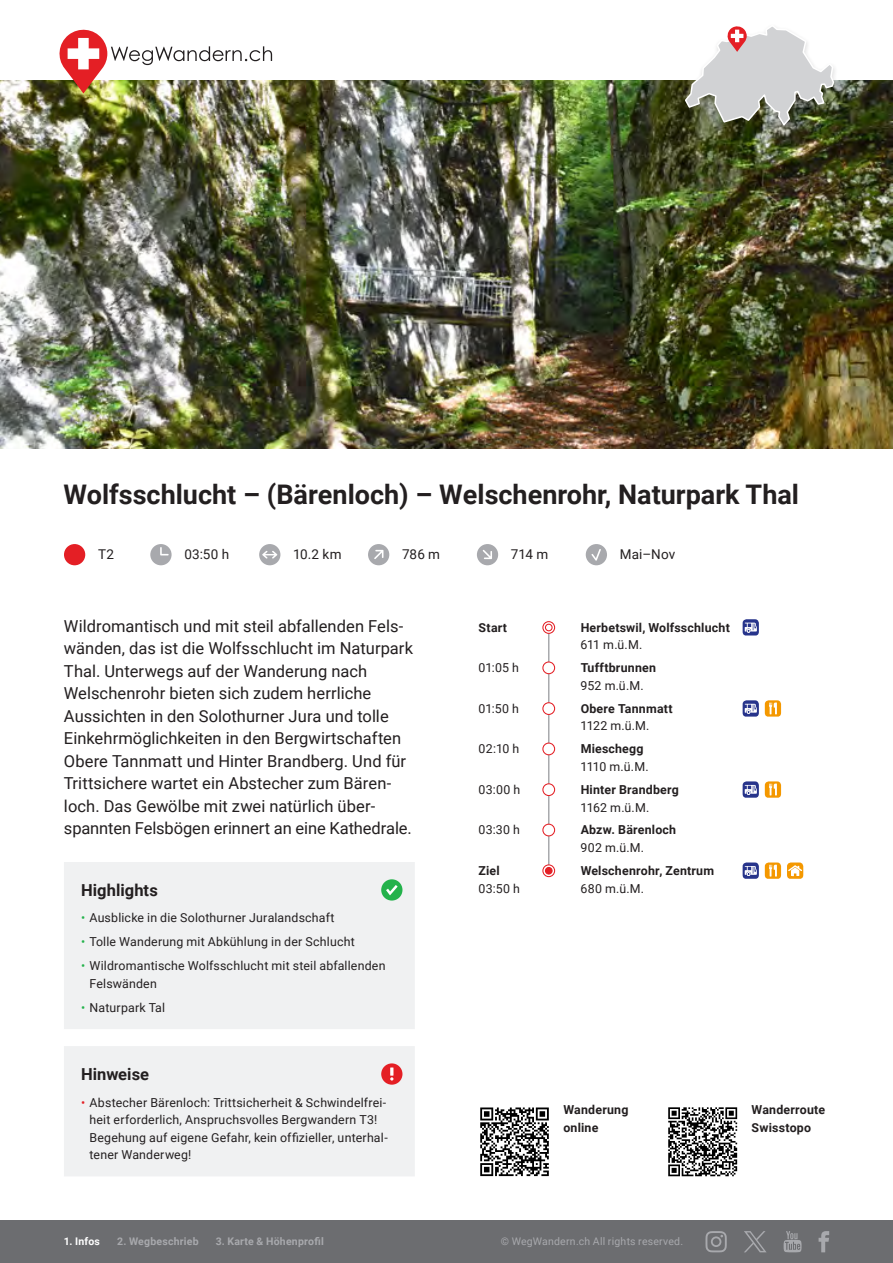
<style>
.page{position:relative;width:893px;height:1263px;background:#fff}
.page>*{position:absolute;margin:0;border:0;box-sizing:border-box;transform-origin:0 0}
._01_titel{font:700 27px "Roboto";color:#231f20}
._03_einleitung{font:16.5px/22.5px "Roboto";color:#231f20}
._04_titel_klein{font:700 16.5px "Roboto";letter-spacing:.005em;color:#231f20}
._02_angaben{font:13.5px "Roboto";letter-spacing:.01em;color:#231f20}
._07_routenverlauf{font:12.3px/17.5px "Roboto";letter-spacing:.015em;color:#231f20}
._07_routenverlauf-2{font:700 12.3px/17.7px "Roboto";letter-spacing:.015em;color:#231f20}
._10_text_klein{font:700 12.3px/17.5px "Roboto";letter-spacing:.015em;color:#231f20}
.t1{font:700 10.5px "Roboto";letter-spacing:.025em;color:#a8a9ad}
.t2{font:10.5px "Roboto";letter-spacing:.02em;color:#a8a9ad}
.t3{font:700 10.5px "Roboto";letter-spacing:.02em;color:#fff}
.s1{color:#23b24b}
.s2{color:#e41f25}
.s3{font-weight:400}
.s4{font-weight:700}
</style>
<div class="page">
<div style="left:0;top:1220px;width:893px;height:43px;background:#6c6d70"></div>
<svg style="left:705px;top:1231px;width:22px;height:21px"></svg>
<svg style="left:783px;top:1231px;width:19px;height:21px"></svg>
<svg style="left:819px;top:1231px;width:10px;height:21px"></svg>
<svg style="left:744px;top:1231px;width:22px;height:21px"></svg>
<img style="left:0;top:81px;width:893px;height:368px">
<hr style="left:548px;top:628px;width:1px;height:242px;background:#a8a9ad">
<div style="left:64px;top:544px;width:21px;height:21px;background:#e41f25;border-radius:50%"></div>
<div style="left:150px;top:544px;width:22px;height:21px;background:#a8a9ad;border-radius:50%"></div>
<svg style="left:160px;top:547px;width:9px;height:8px"></svg>
<div style="left:259px;top:544px;width:21px;height:21px;background:#a8a9ad;border-radius:50%"></div>
<svg style="left:262px;top:551px;width:15px;height:8px"></svg>
<div style="left:368px;top:544px;width:21px;height:21px;background:#a8a9ad;border-radius:50%"></div>
<svg style="left:374px;top:550px;width:9px;height:9px"></svg>
<div style="left:477px;top:544px;width:21px;height:21px;background:#a8a9ad;border-radius:50%"></div>
<svg style="left:483px;top:550px;width:9px;height:9px"></svg>
<div style="left:586px;top:544px;width:21px;height:21px;background:#a8a9ad;border-radius:50%"></div>
<svg style="left:591px;top:549px;width:10px;height:12px"></svg>
<svg style="left:543px;top:622px;width:12px;height:11px"></svg>
<div style="left:542px;top:621px;width:13px;height:13px;border:1px solid #e41f25;border-radius:50%"></div>
<div style="left:545px;top:624px;width:8px;height:7px;border:1px solid #e41f25;border-radius:50%"></div>
<svg style="left:743px;top:619px;width:16px;height:16px"></svg>
<div style="left:543px;top:662px;width:12px;height:12px;background:#fff;border-radius:50%"></div>
<div style="left:542px;top:661px;width:13px;height:13px;border:1px solid #e41f25;border-radius:50%"></div>
<div style="left:543px;top:703px;width:12px;height:11px;background:#fff;border-radius:50%"></div>
<div style="left:542px;top:702px;width:13px;height:13px;border:1px solid #e41f25;border-radius:50%"></div>
<svg style="left:743px;top:700px;width:16px;height:17px"></svg>
<svg style="left:765px;top:700px;width:16px;height:17px"></svg>
<div style="left:543px;top:743px;width:12px;height:12px;background:#fff;border-radius:50%"></div>
<div style="left:542px;top:742px;width:13px;height:13px;border:1px solid #e41f25;border-radius:50%"></div>
<div style="left:543px;top:784px;width:12px;height:11px;background:#fff;border-radius:50%"></div>
<div style="left:542px;top:783px;width:13px;height:13px;border:1px solid #e41f25;border-radius:50%"></div>
<svg style="left:743px;top:781px;width:16px;height:17px"></svg>
<svg style="left:765px;top:781px;width:16px;height:17px"></svg>
<div style="left:543px;top:824px;width:12px;height:12px;background:#fff;border-radius:50%"></div>
<div style="left:542px;top:824px;width:13px;height:12px;border:1px solid #e41f25;border-radius:50%"></div>
<svg style="left:543px;top:865px;width:12px;height:12px"></svg>
<div style="left:542px;top:864px;width:13px;height:13px;border:1px solid #e41f25;border-radius:50%"></div>
<div style="left:545px;top:867px;width:7px;height:7px;background:#e41f25;border-radius:50%"></div>
<div style="left:545px;top:867px;width:8px;height:7px;border:1px solid #e41f25;border-radius:50%"></div>
<svg style="left:743px;top:862px;width:16px;height:17px"></svg>
<svg style="left:765px;top:862px;width:16px;height:17px"></svg>
<svg style="left:787px;top:862px;width:16px;height:17px"></svg>
<svg style="left:480px;top:1176px;width:69px;height:1px"></svg>
<svg style="left:480px;top:1107px;width:69px;height:69px"></svg>
<svg style="left:668px;top:1107px;width:70px;height:70px"></svg>
<svg style="left:668px;top:1107px;width:69px;height:69px"></svg>
<div style="left:64px;top:862px;width:351px;height:314px;background:#f0f1f2"></div>
<div style="left:381px;top:879px;width:21px;height:21px;background:#23b24b;border-radius:50%"></div>
<svg style="left:386px;top:885px;width:12px;height:10px"></svg>
<div style="left:381px;top:1063px;width:21px;height:22px;background:#e41f25;border-radius:50%"></div>
<svg style="left:390px;top:1067px;width:3px;height:13px"></svg>
<img style="left:57px;top:29px;width:215px;height:65px">
<div style="left:681px;top:22px;width:157px;height:109px;background:#231f20;opacity:.15"></div>
<svg style="left:684px;top:24px;width:151px;height:103px"></svg>
<p class="_01_titel" style="left:64px;top:476px;width:737px">Wolfsschlucht – (Bärenloch) – Welschenrohr, Naturpark Thal</p>
<p class="_02_angaben" style="left:98px;top:545px;width:17px">T2</p>
<p class="_02_angaben" style="left:184px;top:545px;width:46px">03:50 h</p>
<p class="_02_angaben" style="left:293px;top:545px;width:50px">10.2 km</p>
<p class="_02_angaben" style="left:402px;top:545px;width:40px">786 m</p>
<p class="_02_angaben" style="left:511px;top:545px;width:39px">714 m</p>
<p class="_02_angaben" style="left:620px;top:545px;width:57px">Mai–Nov</p>
<p class="_03_einleitung" style="left:64px;top:614px;width:351px">Wildromantisch und mit steil abfallenden Fels&shy;wänden, das ist die Wolfsschlucht im Naturpark Thal. Unterwegs auf der Wanderung nach Welschenrohr bieten sich zudem herrliche Aussichten in den Solothurner Jura und tolle Einkehrmöglichkeiten in den Bergwirtschaften Obere Tannmatt und Hinter Brandberg. Und für Trittsichere wartet ein Abstecher zum Bären&shy;loch. Das Gewölbe mit zwei natürlich über&shy;spannten Felsbögen erinnert an eine Kathedrale.</p>
<p class="_04_titel_klein" style="left:81px;top:879px;width:78px">Highlights</p>
<p class="_07_routenverlauf" style="left:81px;top:909px;width:255px"><span class="s1">•</span> Ausblicke in die Solothurner Juralandschaft</p>
<p class="_07_routenverlauf" style="left:81px;top:933px;width:275px"><span class="s1">•</span> Tolle Wanderung mit Abkühlung in der Schlucht</p>
<p class="_07_routenverlauf" style="left:90px;top:957px;width:298px;text-indent:-9px"><span class="s1">•</span> Wildromantische Wolfsschlucht mit steil abfallenden<br>Felswänden</p>
<p class="_07_routenverlauf" style="left:81px;top:998px;width:86px"><span class="s1">•</span> Naturpark Tal</p>
<p class="_04_titel_klein" style="left:81px;top:1063px;width:70px">Hinweise</p>
<p class="_07_routenverlauf" style="left:90px;top:1093px;width:300px;text-indent:-9px"><span class="s2">•</span> Abstecher Bärenloch: Trittsicherheit &amp; Schwindelfrei&shy;heit erforderlich, Anspruchsvolles Bergwandern T3!<br>Begehung auf eigene Gefahr, kein offizieller, unterhal&shy;tener Wanderweg!</p>
<p class="t3" style="left:64px;top:1234px;width:38px">1. Infos</p>
<p class="t1" style="left:117px;top:1234px;width:83px">2. Wegbeschrieb</p>
<p class="t1" style="left:216px;top:1234px;width:110px">3. Karte &amp; Höhenprofil</p>
<p class="_07_routenverlauf-2" style="left:479px;top:618px;width:30px">Start</p>
<p class="_07_routenverlauf-2" style="left:581px;top:618px;width:151px">Herbetswil, Wolfsschlucht<br><span class="s3">611 m.ü.M.</span></p>
<p class="_07_routenverlauf" style="left:479px;top:658px;width:42px">01:05 h</p>
<p class="_07_routenverlauf-2" style="left:581px;top:658px;width:77px">Tufftbrunnen<br><span class="s3">952 m.ü.M.</span></p>
<p class="_07_routenverlauf" style="left:479px;top:699px;width:42px">01:50 h</p>
<p class="_07_routenverlauf-2" style="left:581px;top:699px;width:93px">Obere Tannmatt<br><span class="s3">1122 m.ü.M.</span></p>
<p class="_07_routenverlauf" style="left:479px;top:740px;width:42px">02:10 h</p>
<p class="_07_routenverlauf" style="left:581px;top:739px;width:69px"><span class="s4">Mieschegg<br></span>1110 m.ü.M.</p>
<p class="_07_routenverlauf" style="left:479px;top:780px;width:43px">03:00 h</p>
<p class="_07_routenverlauf-2" style="left:581px;top:780px;width:100px">Hinter Brandberg<br><span class="s3">1162 m.ü.M.</span></p>
<p class="_07_routenverlauf" style="left:479px;top:821px;width:43px">03:30 h</p>
<p class="_07_routenverlauf-2" style="left:581px;top:821px;width:97px">Abzw. Bärenloch<br><span class="s3">902 m.ü.M.</span></p>
<p class="_07_routenverlauf-2" style="left:479px;top:861px;width:23px">Ziel</p>
<p class="_07_routenverlauf-2" style="left:581px;top:861px;width:135px">Welschenrohr, Zentrum</p>
<p class="_07_routenverlauf" style="left:479px;top:879px;width:43px">03:50 h</p>
<p class="_07_routenverlauf" style="left:581px;top:879px;width:65px">680 m.ü.M.</p>
<p class="_10_text_klein" style="left:563px;top:1101px;width:66px">Wanderung online</p>
<p class="_10_text_klein" style="left:752px;top:1101px;width:75px">Wanderroute<br>Swisstopo</p>
<p class="t2" style="left:501px;top:1234px;width:184px">© WegWandern.ch All rights reserved.</p>
</div>
